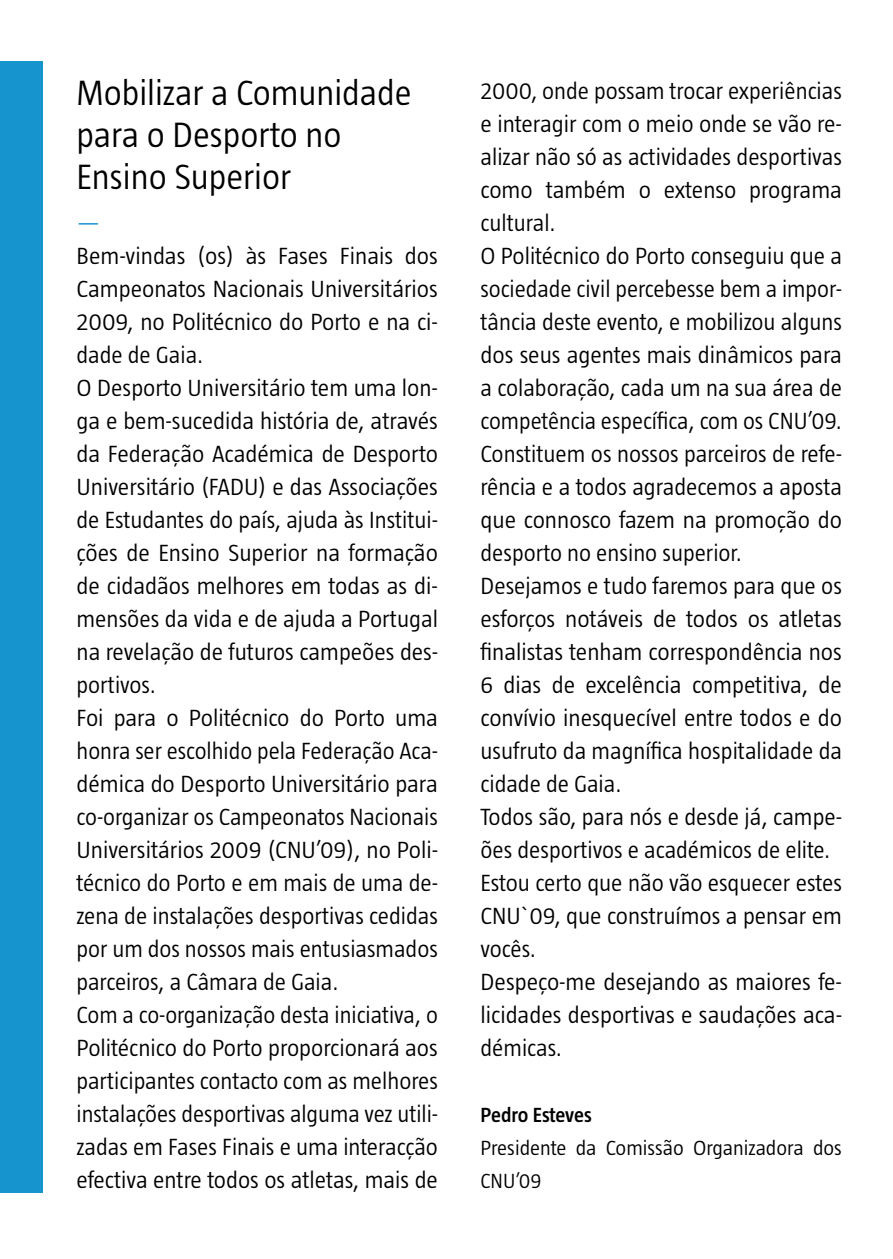
<style>
.page{position:relative;width:893px;height:1259px;background:#fff}
.page>*{position:absolute;margin:0;border:0;box-sizing:border-box;transform-origin:0 0}
.t1{font:300 36px/42px "Taz";color:#000}
.t2{font:300 24px/33px "Taz";color:#000}
.t3{font:300 24px "Taz";color:#1594ce}
.t4{font:300 21px/33px "Taz";color:#000}
.t5{font:600 21px "Taz";letter-spacing:-.01em;color:#000}
</style>
<div class="page">
<div style="left:0;top:62px;width:43px;height:1131px;background:#1594ce"></div>
<h1 class="t1" style="left:77px;top:72px;width:337px">Mobilizar a Comunidade para o Desporto no<br>Ensino Superior</h1>
<p class="t3" style="left:77px;top:209px;width:26px">—</p>
<p class="t2" style="left:77px;top:239px;width:363px">Bem-vindas (os) às Fases Finais dos Campeonatos Nacionais Universitários 2009, no Politécnico do Porto e na ci&shy;dade de Gaia.<br>O Desporto Universitário tem uma lon&shy;ga e bem-sucedida história de, através da Federação Académica de Desporto Universitário (FADU) e das Associações de Estudantes do país, ajuda às Institui&shy;ções de Ensino Superior na formação de cidadãos melhores em todas as di&shy;mensões da vida e de ajuda a Portugal na revelação de futuros campeões des&shy;portivos.<br>Foi para o Politécnico do Porto uma honra ser escolhido pela Federação Aca&shy;démica do Desporto Universitário para co-organizar os Campeonatos Nacionais Universitários 2009 (CNU’09), no Poli&shy;técnico do Porto e em mais de uma de&shy;zena de instalações desportivas cedidas por um dos nossos mais entusiasmados parceiros, a Câmara de Gaia.<br>Com a co-organização desta iniciativa, o Politécnico do Porto proporcionará aos participantes contacto com as melhores instalações desportivas alguma vez utili&shy;zadas em Fases Finais e uma interacção efectiva entre todos os atletas, mais de</p>
<p class="t2" style="left:480px;top:74px;width:363px">2000, onde possam trocar experiências e interagir com o meio onde se vão re&shy;alizar não só as actividades desportivas como também o extenso programa cultural.<br>O Politécnico do Porto conseguiu que a sociedade civil percebesse bem a impor&shy;tância deste evento, e mobilizou alguns dos seus agentes mais dinâmicos para a colaboração, cada um na sua área de competência específica, com os CNU’09.<br>Constituem os nossos parceiros de refe&shy;rência e a todos agradecemos a aposta que connosco fazem na promoção do desporto no ensino superior.<br>Desejamos e tudo faremos para que os esforços notáveis de todos os atletas finalistas tenham correspondência nos 6 dias de excelência competitiva, de convívio inesquecível entre todos e do usufruto da magnífica hospitalidade da cidade de Gaia.<br>Todos são, para nós e desde já, campe&shy;ões desportivos e académicos de elite.<br>Estou certo que não vão esquecer estes CNU`09, que construímos a pensar em vocês.<br>Despeço-me desejando as maiores fe&shy;licidades desportivas e saudações aca&shy;démicas.</p>
<p class="t5" style="left:480px;top:1103px;width:113px">Pedro Esteves</p>
<p class="t4" style="left:480px;top:1131px;width:363px">Presidente da Comissão Organizadora dos<br>CNU’09</p>
</div>
